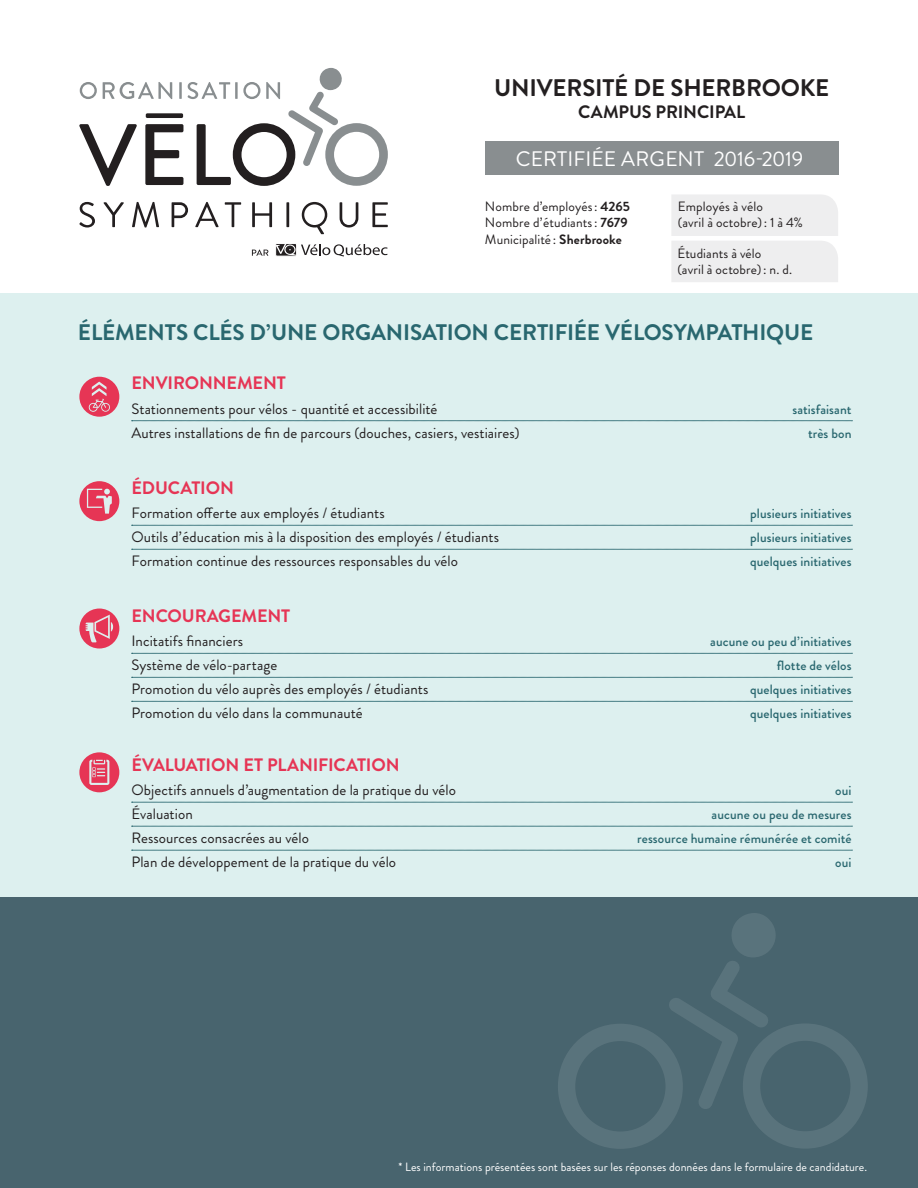
<style>
.page{position:relative;width:918px;height:1188px;background:#fff}
.page>*{position:absolute;margin:0;border:0;box-sizing:border-box;transform-origin:0 0}
.t1{font:700 24px "Brandon Grotesque";letter-spacing:-.005em;color:#231f20}
.t2{font:700 22.5px "Brandon Grotesque";letter-spacing:-.01em;color:#29676f}
.t3{font:21px "Brandon Grotesque";color:#fff}
.t4{font:700 18px "Brandon Grotesque";letter-spacing:-.005em;color:#e63555}
.t5{font:700 18px "Brandon Grotesque";letter-spacing:-.01em;color:#231f20}
.t6{font:15px "Brandon Grotesque";letter-spacing:.005em;color:#231f20}
.t7{font:500 13.5px "Brandon Grotesque";letter-spacing:.005em;color:#29676f}
.t8{font:13.5px/16.2px "Brandon Grotesque";letter-spacing:.01em;color:#231f20}
.t9{font:12px "Brandon Grotesque";color:#fff}
.s1{font-weight:700}
</style>
<div class="page">
<div style="left:485px;top:141px;width:354px;height:34px;background:#898e90"></div>
<div style="left:671px;top:195px;width:167px;height:87px;background:#eeeeef"></div>
<div style="left:0;top:897px;width:918px;height:291px;background:#48646e"></div>
<svg style="left:558px;top:913px;width:310px;height:236px"></svg>
<div style="left:0;top:294px;width:918px;height:603px;background:#ddf0ef"></div>
<div style="left:79px;top:377px;width:40px;height:40px;background:#e63555;border-radius:50%"></div>
<svg style="left:89px;top:382px;width:21px;height:30px"></svg>
<svg style="left:132px;top:421px;width:720px;height:1px"></svg>
<div style="left:79px;top:752px;width:40px;height:40px;background:#e63555;border-radius:50%"></div>
<svg style="left:89px;top:760px;width:20px;height:25px"></svg>
<svg style="left:132px;top:802px;width:720px;height:1px"></svg>
<svg style="left:132px;top:826px;width:720px;height:1px"></svg>
<svg style="left:132px;top:850px;width:720px;height:1px"></svg>
<div style="left:79px;top:481px;width:40px;height:40px;background:#e63555;border-radius:50%"></div>
<svg style="left:87px;top:489px;width:25px;height:25px"></svg>
<svg style="left:132px;top:525px;width:720px;height:1px"></svg>
<svg style="left:132px;top:549px;width:720px;height:1px"></svg>
<div style="left:79px;top:609px;width:40px;height:40px;background:#e63555;border-radius:50%"></div>
<svg style="left:86px;top:615px;width:27px;height:27px"></svg>
<svg style="left:132px;top:653px;width:720px;height:1px"></svg>
<svg style="left:132px;top:677px;width:720px;height:1px"></svg>
<svg style="left:132px;top:701px;width:720px;height:1px"></svg>
<svg style="left:79px;top:202px;width:16px;height:26px"></svg>
<svg style="left:103px;top:202px;width:21px;height:25px"></svg>
<svg style="left:132px;top:202px;width:27px;height:26px"></svg>
<svg style="left:172px;top:202px;width:16px;height:25px"></svg>
<svg style="left:195px;top:202px;width:24px;height:25px"></svg>
<svg style="left:225px;top:202px;width:16px;height:25px"></svg>
<svg style="left:252px;top:202px;width:20px;height:25px"></svg>
<hr style="left:286px;top:202px;width:3px;height:25px;background:#231f20">
<svg style="left:302px;top:202px;width:25px;height:32px"></svg>
<svg style="left:340px;top:202px;width:18px;height:26px"></svg>
<svg style="left:372px;top:202px;width:16px;height:25px"></svg>
<svg style="left:79px;top:68px;width:309px;height:118px"></svg>
<div style="left:146px;top:113px;width:37px;height:5px;background:#231f20;border-radius:2px"></div>
<svg style="left:277px;top:244px;width:111px;height:13px"></svg>
<div style="left:275px;top:243px;width:22px;height:13px;border:1px solid #fff"></div>
<svg style="left:252px;top:249px;width:16px;height:7px"></svg>
<p class="t1" style="left:494px;top:71px;width:337px">UNIVERSITÉ DE SHERBROOKE</p>
<p class="t5" style="left:578px;top:99px;width:168px">CAMPUS PRINCIPAL</p>
<p class="t3" style="left:516px;top:144px;width:289px">CERTIFIÉE ARGENT 2016-2019</p>
<p class="t8" style="left:678px;top:199px;width:127px">Employés à vélo<br>(avril à octobre): 1 à 4%</p>
<p class="t8" style="left:677px;top:245px;width:116px">Étudiants à vélo<br>(avril à octobre): n. d.</p>
<p class="t8" style="left:485px;top:199px;width:147px">Nombre d’employés: <span class="s1">4265</span></p>
<p class="t8" style="left:485px;top:215px;width:144px">Nombre d’étudiants: <span class="s1">7679</span></p>
<p class="t8" style="left:485px;top:231px;width:138px">Municipalité : <span class="s1">Sherbrooke</span></p>
<h1 class="t2" style="left:78px;top:316px;width:737px">ÉLÉMENTS CLÉS D’UNE ORGANISATION CERTIFIÉE VÉLOSYMPATHIQUE</h1>
<p class="t4" style="left:131px;top:371px;width:156px">ENVIRONNEMENT</p>
<p class="t6" style="left:131px;top:398px;width:308px">Stationnements pour vélos - quantité et accessibilité</p>
<p class="t7" style="left:792px;top:400px;width:61px">satisfaisant</p>
<p class="t6" style="left:131px;top:422px;width:390px">Autres installations de fin de parcours (douches, casiers, vestiaires)</p>
<p class="t7" style="left:808px;top:424px;width:45px">très bon</p>
<p class="t4" style="left:131px;top:475px;width:104px">ÉDUCATION</p>
<p class="t6" style="left:131px;top:503px;width:255px">Formation offerte aux employés / étudiants</p>
<p class="t7" style="left:750px;top:504px;width:103px">plusieurs initiatives</p>
<p class="t6" style="left:131px;top:527px;width:369px">Outils d’éducation mis à la disposition des employés / étudiants</p>
<p class="t7" style="left:750px;top:528px;width:103px">plusieurs initiatives</p>
<p class="t6" style="left:131px;top:551px;width:328px">Formation continue des ressources responsables du vélo</p>
<p class="t7" style="left:750px;top:552px;width:103px">quelques initiatives</p>
<p class="t4" style="left:131px;top:603px;width:160px">ENCOURAGEMENT</p>
<p class="t6" style="left:131px;top:631px;width:113px">Incitatifs financiers</p>
<p class="t7" style="left:710px;top:632px;width:143px">aucune ou peu d’initiatives</p>
<p class="t6" style="left:131px;top:655px;width:147px">Système de vélo-partage</p>
<p class="t7" style="left:777px;top:656px;width:76px">flotte de vélos</p>
<p class="t6" style="left:131px;top:679px;width:299px">Promotion du vélo auprès des employés / étudiants</p>
<p class="t7" style="left:750px;top:680px;width:103px">quelques initiatives</p>
<p class="t6" style="left:131px;top:703px;width:233px">Promotion du vélo dans la communauté</p>
<p class="t7" style="left:750px;top:704px;width:103px">quelques initiatives</p>
<p class="t4" style="left:131px;top:752px;width:270px">ÉVALUATION ET PLANIFICATION</p>
<p class="t6" style="left:131px;top:780px;width:326px">Objectifs annuels d’augmentation de la pratique du vélo</p>
<p class="t7" style="left:835px;top:781px;width:18px">oui</p>
<p class="t6" style="left:131px;top:804px;width:63px">Évaluation</p>
<p class="t7" style="left:712px;top:805px;width:141px">aucune ou peu de mesures</p>
<p class="t6" style="left:131px;top:828px;width:179px">Ressources consacrées au vélo</p>
<p class="t7" style="left:637px;top:829px;width:216px">ressource humaine rémunérée et comité</p>
<p class="t6" style="left:131px;top:852px;width:266px">Plan de développement de la pratique du vélo</p>
<p class="t7" style="left:835px;top:853px;width:18px">oui</p>
<p class="t9" style="left:399px;top:1158px;width:470px">* Les informations présentées sont basées sur les réponses données dans le formulaire de candidature.</p>
</div>
